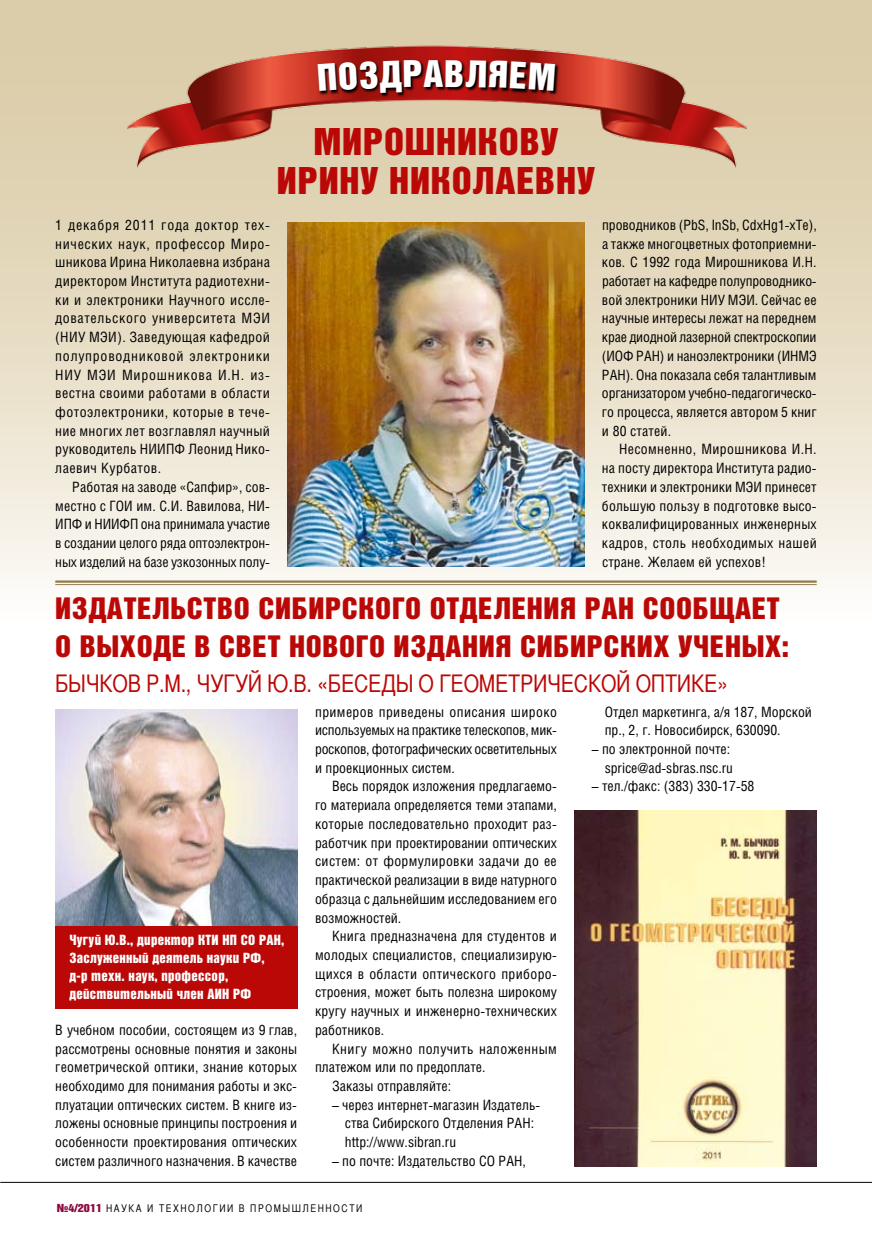
<style>
.page{position:relative;width:872px;height:1234px;background:#fff}
.page>*{position:absolute;margin:0;border:0;box-sizing:border-box;transform-origin:0 0}
.t1{font:37.5px/39px "Bastion Kontrast Alt C";letter-spacing:.02em;color:#ba0806;scale:1.07 1}
.t2{font:37.2px "Bastion Kontrast Alt C";color:#fff;scale:1.07 1}
.t3{font:30px "Bastion Kontrast Alt C";letter-spacing:.02em;color:#ba0806;scale:1.07 1}
.t4{font:24px "Bastion C";color:#ba0806}
.t5{font:14.25px/18.8px "Helios Cond C";color:#000;text-align:justify}
.t6{font:14.25px/18px "Bastion Kontrast Alt C";letter-spacing:.02em;color:#fff}
.t7{font:14.25px "Helios Cond C";letter-spacing:.03em;color:#000}
.t8{font:10.5px "Bastion C";letter-spacing:.15em;color:#000}
.s1{font-family:"Bastion Kontrast Alt C";font-size:11.25px;color:#8d093d}
</style>
<div class="page">
<hr style="left:0;top:1181px;width:872px;height:1px;background:#000">
<div style="left:0;top:0;width:872px;height:622px;background:linear-gradient(to bottom,#d7c69d,#f9f6f0)"></div>
<img style="left:287px;top:223px;width:298px;height:343px">
<img style="left:55px;top:709px;width:243px;height:217px">
<img style="left:574px;top:810px;width:242px;height:355px">
<div style="left:55px;top:926px;width:243px;height:82px;background:#ba0806"></div>
<img style="left:125px;top:44px;width:621px;height:124px">
<svg style="left:317px;top:59px;width:243px;height:39px;background:#82100d"></svg>
<hr style="left:55px;top:580px;width:761px;height:2px;background:#927c4b">
<hr style="left:55px;top:584px;width:761px;height:1px;background:#927c4b">
<svg style="left:318px;top:60px;width:103px;height:33px;background:#4e0a07"></svg>
<svg style="left:465px;top:60px;width:90px;height:31px;background:#4b0806"></svg>
<h2 class="t2" style="left:423px;top:55px;width:37px">ав</h2>
<h1 class="t1" style="left:277px;top:122px;width:169px;text-indent:36px">Мирошникову<br>Ирину</h1>
<h1 class="t1" style="left:389px;top:161px;width:40px">Николаевну</h1>
<p class="t5" style="left:55px;top:215px;width:216px">1 декабря 2011 года доктор тех&shy;нических наук, профессор Миро&shy;шникова Ирина Николаевна избрана директором Института радиотехни&shy;ки и электроники Научного иссле&shy;довательского университета МЭИ (НИУ МЭИ). Заведующая кафедрой полупроводниковой электроники НИУ МЭИ Мирошникова И.Н. из&shy;вестна своими работами в области фотоэлектроники, которые в тече&shy;ние многих лет возглавлял научный руководитель НИИПФ Леонид Нико&shy;лаевич Курбатов.</p>
<p class="t5" style="left:55px;top:477px;width:216px;text-indent:17px">Работая на заводе «Сапфир», сов&shy;местно с ГОИ им. С.И. Вавилова, НИ-ИПФ и НИИФП она принимала участие в создании целого ряда оптоэлектрон&shy;ных изделий на базе узкозонных полу-</p>
<p class="t5" style="left:602px;top:215px;width:216px">проводников (PbS, InSb, CdxHg1-xTe), а также многоцветных фотоприемни&shy;ков. С 1992 года Мирошникова И.Н. работает на кафедре полупроводнико&shy;вой электроники НИУ МЭИ. Сейчас ее научные интересы лежат на переднем крае диодной лазерной спектроскопии (ИОФ РАН) и наноэлектроники (ИНМЭ РАН). Она показала себя талантливым организатором учебно-педагогическо&shy;го процесса, является автором 5 книг и 80 статей.</p>
<p class="t5" style="left:602px;top:439px;width:216px;text-indent:17px">Несомненно, Мирошникова И.Н. на посту директора Института радио&shy;техники и электроники МЭИ принесет большую пользу в подготовке высо&shy;коквалифицированных инженерных кадров, столь необходимых нашей стране. Желаем ей успехов!</p>
<h3 class="t3" style="left:55px;top:593px;width:32px">Издательство</h3>
<h3 class="t3" style="left:258px;top:593px;width:32px">Сибирского</h3>
<h3 class="t3" style="left:430px;top:593px;width:32px">Отделени</h3>
<h3 class="t3" style="left:560px;top:593px;width:94px">я РАН сообщает</h3>
<h3 class="t3" style="left:55px;top:631px;width:77px">о выходе</h3>
<h3 class="t3" style="left:195px;top:631px;width:38px">в свет</h3>
<h3 class="t3" style="left:289px;top:631px;width:16px">нового</h3>
<h3 class="t3" style="left:394px;top:631px;width:17px">издани</h3>
<h3 class="t3" style="left:495px;top:631px;width:40px">я сибирских</h3>
<h3 class="t3" style="left:678px;top:631px;width:105px">ученых:</h3>
<h3 class="t4" style="left:55px;top:670px;width:29px">Бычков</h3>
<h3 class="t4" style="left:146px;top:670px;width:210px">Р.М., Чугуй Ю.В. «Беседы</h3>
<h3 class="t4" style="left:418px;top:670px;width:35px">о геометрическо</h3>
<h3 class="t4" style="left:616px;top:670px;width:34px">й оптике</h3>
<h3 class="t4" style="left:717px;top:670px;width:13px">»</h3>
<p class="t6" style="left:69px;top:930px;width:216px">Чугуй Ю.В., директор КТИ НП СО РАН,<br>Заслуженный деятель науки РФ, д-р техн. наук, профессор, действительный член АИН РФ</p>
<p class="t5" style="left:55px;top:1019px;width:243px">В учебном пособии, состоящем из 9 глав, рассмотрены основные понятия и законы геометрической оптики, знание которых необходимо для понимания работы и экс&shy;плуатации оптических систем. В книге из&shy;ложены основные принципы построения и особенности проектирования оптических систем различного назначения. В качестве</p>
<p class="t5" style="left:315px;top:701px;width:243px">примеров приведены описания широко используемых на практике телескопов, мик&shy;роскопов, фотографических осветительных и проекционных систем.</p>
<p class="t5" style="left:315px;top:776px;width:243px;text-indent:17px">Весь порядок изложения предлагаемо&shy;го материала определяется теми этапами, которые последовательно проходит раз&shy;работчик при проектировании оптических систем: от формулировки задачи до ее практической реализации в виде натурного образца с дальнейшим исследованием его возможностей.</p>
<p class="t5" style="left:315px;top:926px;width:243px;text-indent:17px">Книга предназначена для студентов и молодых специалистов, специализирую&shy;щихся в области оптического приборо&shy;строения, может быть полезна широкому кругу научных и инженерно-технических работников.</p>
<p class="t7" style="left:332px;top:1039px;width:226px">Книгу можно получить наложенным</p>
<p class="t5" style="left:315px;top:1057px;width:172px">платежом или по предоплате.</p>
<p class="t5" style="left:332px;top:1075px;width:121px">Заказы отправляйте:</p>
<p class="t5" style="left:345px;top:1094px;width:197px;text-align:left;text-indent:-13px">– через интернет-магазин Издатель&shy;ства Сибирского Отделения РАН: http://www.sibran.ru</p>
<p class="t5" style="left:332px;top:1150px;width:195px">– по почте: Издательство СО РАН,</p>
<p class="t8" style="left:57px;top:1201px;width:307px"><span class="s1">№4/2011</span> НАУКА И ТЕХНОЛОГИИ В ПРОМЫШЛЕННОСТИ</p>
<p class="t5" style="left:604px;top:701px;width:209px">Отдел маркетинга, а/я 187, Морской пр., 2, г. Новосибирск, 630090.</p>
<p class="t5" style="left:592px;top:739px;width:143px;text-align:right">– по электронной почте: sprice@ad-sbras.nsc.ru</p>
<p class="t5" style="left:592px;top:776px;width:164px">– тел./факс: (383) 330-17-58</p>
</div>
